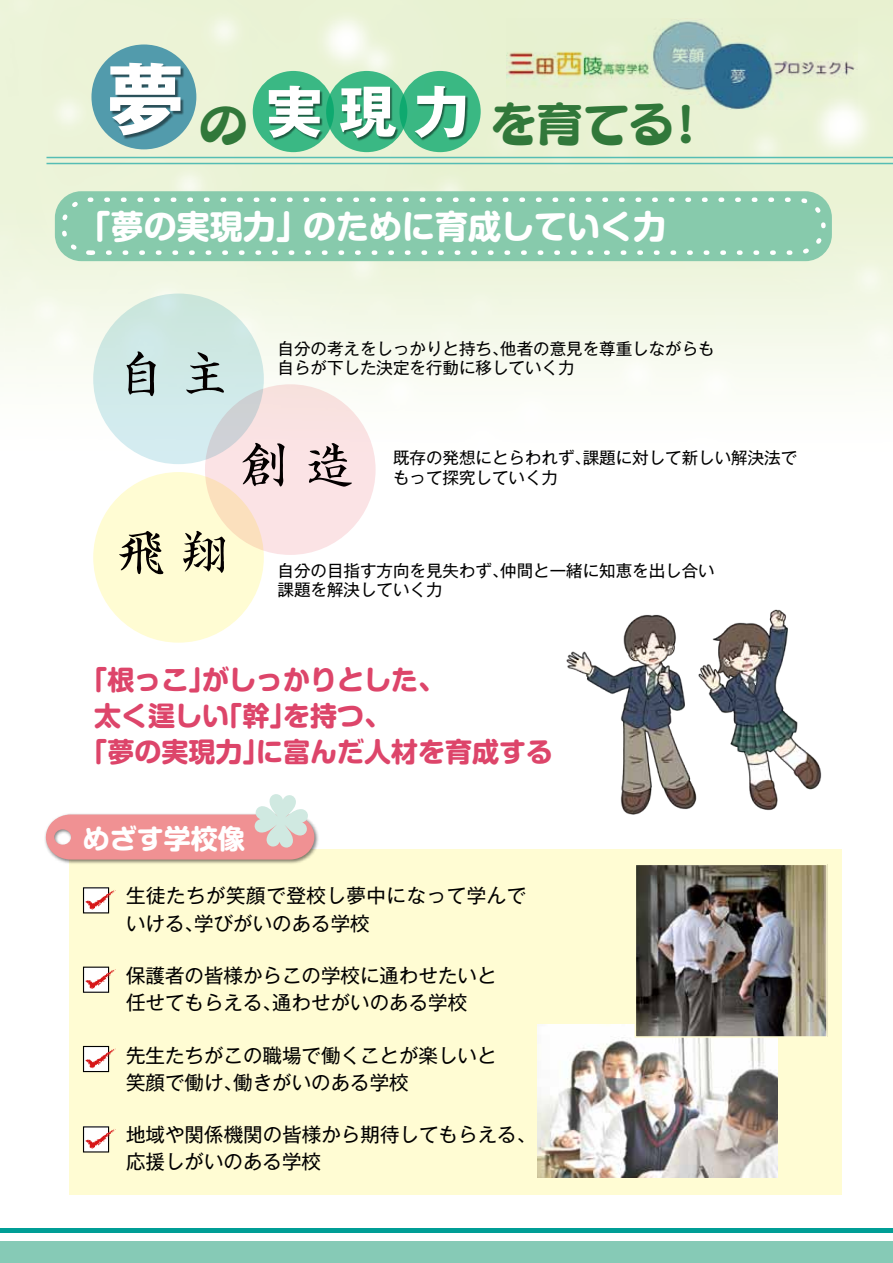
<style>
.page{position:relative;width:893px;height:1263px;background:#fff}
.page>*{position:absolute;margin:0;border:0;box-sizing:border-box;transform-origin:0 0}
.t1{font:700 56.85px "Gothic MB101 Pro";color:#fff}
.t2{font:48.3px "Slump Std DB";color:#31783a}
.t3{font:700 33px "Shin M Go Pro";color:#fff}
.t4{font:700 27px "Shin M Go Pro";color:#dd456a}
.t5{font:700 27px "Shin M Go Pro";color:#fff}
.t6{font:19.5px/27px "Gothic MB101 Pro";color:#000}
.t7{font:19.5px/27px "Gothic MB101 Pro";letter-spacing:.03em;color:#000}
.t8{font:16.5px/19.5px "Gothic MB101 Pro";color:#000}
.s1{font-size:77.25px}
</style>
<div class="page">
<img style="left:0;top:0;width:893px;height:484px">
<hr style="left:46px;top:157px;width:847px;height:1px;background:#55bdb4">
<hr style="left:46px;top:163px;width:847px;height:1px;background:#55bdb4">
<div style="left:69px;top:849px;width:773px;height:345px;background:#fffcd3"></div>
<div style="left:93px;top:294px;width:171px;height:170px;background:#cfe9e8;border-radius:50%"></div>
<svg style="left:127px;top:351px;width:29px;height:45px"></svg>
<svg style="left:186px;top:352px;width:38px;height:42px"></svg>
<div style="left:205px;top:384px;width:171px;height:171px;background:#fbe3e5;border-radius:50%"></div>
<svg style="left:242px;top:443px;width:43px;height:43px"></svg>
<svg style="left:308px;top:443px;width:44px;height:44px"></svg>
<div style="left:55px;top:191px;width:777px;height:70px;background:#87caac;border-radius:26px"></div>
<div style="left:61px;top:197px;width:765px;height:58px;border:4px dashed #fff;border-radius:26px"></div>
<img style="left:45px;top:826px;width:274px;height:38px">
<svg style="left:46px;top:794px;width:268px;height:65px"></svg>
<div style="left:84px;top:888px;width:25px;height:25px;background:#fff"></div>
<div style="left:83px;top:887px;width:26px;height:26px;border:1px solid #000"></div>
<svg style="left:84px;top:890px;width:32px;height:20px"></svg>
<div style="left:84px;top:967px;width:25px;height:25px;background:#fff"></div>
<div style="left:83px;top:966px;width:26px;height:27px;border:1px solid #000"></div>
<svg style="left:84px;top:969px;width:32px;height:20px"></svg>
<div style="left:84px;top:1046px;width:25px;height:25px;background:#fff"></div>
<div style="left:83px;top:1046px;width:26px;height:26px;border:1px solid #000"></div>
<svg style="left:84px;top:1048px;width:32px;height:20px"></svg>
<div style="left:84px;top:1127px;width:25px;height:25px;background:#fff"></div>
<div style="left:83px;top:1126px;width:26px;height:26px;border:1px solid #000"></div>
<svg style="left:84px;top:1129px;width:32px;height:20px"></svg>
<div style="left:93px;top:472px;width:171px;height:171px;background:#fffcd3;border-radius:50%"></div>
<svg style="left:119px;top:531px;width:44px;height:43px"></svg>
<svg style="left:183px;top:531px;width:42px;height:42px"></svg>
<div style="left:0;top:1241px;width:893px;height:22px;background:#86cab6"></div>
<div style="left:0;top:1228px;width:893px;height:5px;background:#009e96"></div>
<div style="left:91px;top:44px;width:105px;height:105px;background:#529bac;border-radius:50%"></div>
<img style="left:106px;top:60px;width:83px;height:89px">
<div style="left:253px;top:71px;width:81px;height:81px;background:#3ab884;border-radius:50%"></div>
<img style="left:266px;top:83px;width:60px;height:66px">
<svg style="left:326px;top:71px;width:81px;height:81px"></svg>
<img style="left:339px;top:83px;width:61px;height:66px">
<svg style="left:399px;top:71px;width:82px;height:81px"></svg>
<img style="left:412px;top:83px;width:61px;height:66px">
<img style="left:507px;top:19px;width:351px;height:91px">
<img style="left:566px;top:609px;width:256px;height:206px">
<img style="left:538px;top:1025px;width:239px;height:153px">
<img style="left:638px;top:866px;width:187px;height:169px">
<div style="left:635px;top:863px;width:193px;height:175px;border:2px solid #fffcd3"></div>
<h1 class="t1" style="left:107px;top:65px;width:364px"><span class="s1">夢</span> 実現力</h1>
<h2 class="t2" style="left:199px;top:90px;width:50px">の</h2>
<h2 class="t2" style="left:489px;top:90px;width:207px">を育てる!</h2>
<h3 class="t3" style="left:78px;top:200px;width:590px">「夢の実現力」のために育成していく力</h3>
<p class="t8" style="left:277px;top:336px;width:439px">自分の考えをしっかりと持ち、他者の意見を尊重しながらも自らが下した決定を行動に移していく力</p>
<p class="t8" style="left:393px;top:446px;width:406px">既存の発想にとらわれず、課題に対して新しい解決法でもって探究していく力</p>
<p class="t8" style="left:277px;top:558px;width:439px">自分の目指す方向を見失わず、仲間と一緒に知恵を出し合い課題を解決していく力</p>
<h3 class="t4" style="left:81px;top:657px;width:366px">「根っこ」がしっかりとした、</h3>
<h3 class="t4" style="left:94px;top:693px;width:298px">太く逞しい「幹」を持つ、</h3>
<h3 class="t4" style="left:81px;top:729px;width:474px">「夢の実現力」に富んだ人材を育成する</h3>
<h3 class="t5" style="left:83px;top:816px;width:163px">めざす学校像</h3>
<p class="t7" style="left:126px;top:880px;width:402px">生徒たちが笑顔で登校し夢中になって学んでいける、学びがいのある学校</p>
<p class="t6" style="left:126px;top:959px;width:372px">保護者の皆様からこの学校に通わせたいと任せてもらえる、通わせがいのある学校</p>
<p class="t6" style="left:126px;top:1039px;width:372px">先生たちがこの職場で働くことが楽しいと笑顔で働け、働きがいのある学校</p>
<p class="t6" style="left:126px;top:1118px;width:412px">地域や関係機関の皆様から期待してもらえる、応援しがいのある学校</p>
</div>
